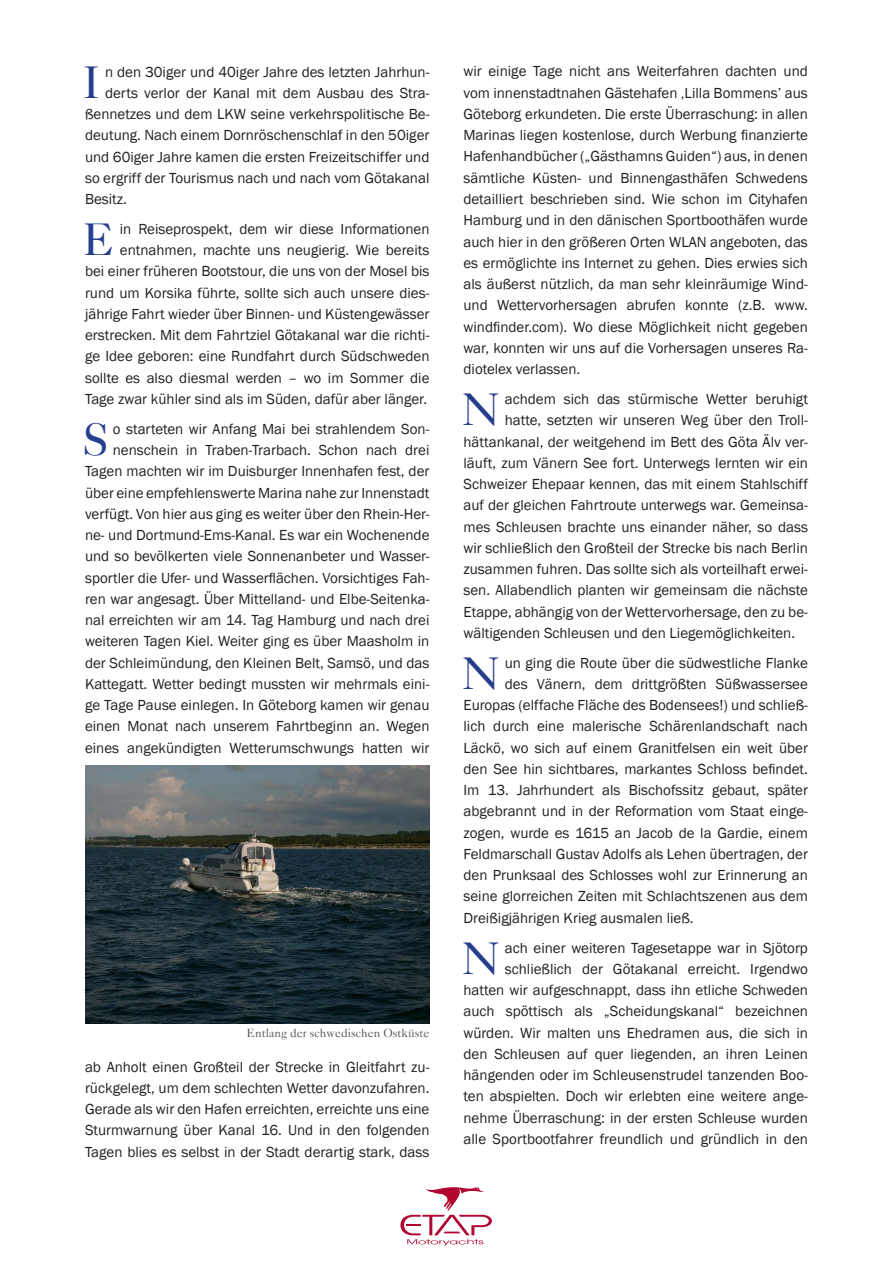
<style>
.page{position:relative;width:893px;height:1263px;background:#fff}
.page>*{position:absolute;margin:0;border:0;box-sizing:border-box;transform-origin:0 0}
.t1{font:45.75px "Caslon 540 LT Std";color:#253f8e}
.t2{font:15px/21.3px "Franklin Gothic";color:#231f20;text-align:right}
.t3{font:12px "Caslon 540 LT Std";color:#57585a}
</style>
<div class="page">
<svg style="left:400px;top:1187px;width:92px;height:58px"></svg>
<img style="left:85px;top:765px;width:344px;height:259px">
<h1 class="t1" style="left:83px;top:54px;width:19px">I</h1>
<p class="t2" style="left:105px;top:61px;width:326px">n den 30iger und 40iger Jahre des letzten Jahrhun-</p>
<p class="t2" style="left:105px;top:82px;width:326px">derts verlor der Kanal mit dem Ausbau des Stra-</p>
<p class="t2" style="left:85px;top:104px;width:346px">ßennetzes und dem LKW seine verkehrspolitische Be-</p>
<p class="t2" style="left:85px;top:125px;width:346px">deutung. Nach einem Dornröschenschlaf in den 50iger</p>
<p class="t2" style="left:85px;top:146px;width:346px">und 60iger Jahre kamen die ersten Freizeitschiffer und</p>
<p class="t2" style="left:85px;top:167px;width:346px">so ergriff der Tourismus nach und nach vom Götakanal</p>
<p class="t2" style="left:85px;top:189px;width:43px">Besitz.</p>
<h1 class="t1" style="left:82px;top:212px;width:35px">E</h1>
<p class="t2" style="left:85px;top:219px;width:346px">in Reiseprospekt, dem wir diese Informationen entnahmen, machte uns neugierig. Wie bereits<br>bei einer früheren Bootstour, die uns von der Mosel bis rund um Korsika führte, sollte sich auch unsere dies&shy;jährige Fahrt wieder über Binnen- und Küstengewässer erstrecken. Mit dem Fahrtziel Götakanal war die richti&shy;ge Idee geboren: eine Rundfahrt durch Südschweden sollte es also diesmal werden – wo im Sommer die Tage zwar kühler sind als im Süden, dafür aber länger.</p>
<h1 class="t1" style="left:83px;top:412px;width:27px">S</h1>
<p class="t2" style="left:85px;top:418px;width:346px">o starteten wir Anfang Mai bei strahlendem Son&shy;nenschein in Traben-Trarbach. Schon nach drei Tagen machten wir im Duisburger Innenhafen fest, der über eine empfehlenswerte Marina nahe zur Innenstadt verfügt. Von hier aus ging es weiter über den Rhein-Her&shy;ne- und Dortmund-Ems-Kanal. Es war ein Wochenende und so bevölkerten viele Sonnenanbeter und Wasser&shy;sportler die Ufer- und Wasserflächen. Vorsichtiges Fah&shy;ren war angesagt. Über Mittelland- und Elbe-Seitenka&shy;nal erreichten wir am 14. Tag Hamburg und nach drei weiteren Tagen Kiel. Weiter ging es über Maasholm in der Schleimündung, den Kleinen Belt, Samsö, und das Kattegatt. Wetter bedingt mussten wir mehrmals eini&shy;ge Tage Pause einlegen. In Göteborg kamen wir genau einen Monat nach unserem Fahrtbeginn an. Wegen eines angekündigten Wetterumschwungs hatten wir</p>
<p class="t3" style="left:246px;top:1025px;width:185px">Entlang der schwedischen Ostküste</p>
<p class="t2" style="left:85px;top:1056px;width:346px;text-align:justify">ab Anholt einen Großteil der Strecke in Gleitfahrt zu&shy;rückgelegt, um dem schlechten Wetter davonzufahren.<br>Gerade als wir den Hafen erreichten, erreichte uns eine Sturmwarnung über Kanal 16. Und in den folgenden Tagen blies es selbst in der Stadt derartig stark, dass</p>
<p class="t2" style="left:463px;top:61px;width:346px;text-align:justify">wir einige Tage nicht ans Weiterfahren dachten und vom innenstadtnahen Gästehafen ‚Lilla Bommens’ aus Göteborg erkundeten. Die erste Überraschung: in allen Marinas liegen kostenlose, durch Werbung finanzierte Hafenhandbücher („Gästhamns Guiden“) aus, in denen sämtliche Küsten- und Binnengasthäfen Schwedens detailliert beschrieben sind. Wie schon im Cityhafen Hamburg und in den dänischen Sportboothäfen wurde auch hier in den größeren Orten WLAN angeboten, das es ermöglichte ins Internet zu gehen. Dies erwies sich als äußerst nützlich, da man sehr kleinräumige Wind&shy;und Wettervorhersagen abrufen konnte (z.B. www. windfinder.com). Wo diese Möglichkeit nicht gegeben war, konnten wir uns auf die Vorhersagen unseres Ra&shy;diotelex verlassen.</p>
<h1 class="t1" style="left:462px;top:382px;width:40px">N</h1>
<p class="t2" style="left:505px;top:389px;width:305px">achdem sich das stürmische Wetter beruhigt</p>
<p class="t2" style="left:505px;top:410px;width:305px">hatte, setzten wir unseren Weg über den Troll-</p>
<p class="t2" style="left:463px;top:431px;width:346px">hättankanal, der weitgehend im Bett des Göta Älv ver-</p>
<p class="t2" style="left:463px;top:452px;width:346px">läuft, zum Vänern See fort. Unterwegs lernten wir ein</p>
<p class="t2" style="left:463px;top:474px;width:346px">Schweizer Ehepaar kennen, das mit einem Stahlschiff</p>
<p class="t2" style="left:463px;top:495px;width:346px">auf der gleichen Fahrtroute unterwegs war. Gemeinsa-</p>
<p class="t2" style="left:463px;top:516px;width:346px">mes Schleusen brachte uns einander näher, so dass</p>
<p class="t2" style="left:463px;top:537px;width:346px">wir schließlich den Großteil der Strecke bis nach Berlin</p>
<p class="t2" style="left:463px;top:559px;width:346px">zusammen fuhren. Das sollte sich als vorteilhaft erwei-</p>
<p class="t2" style="left:463px;top:580px;width:346px">sen. Allabendlich planten wir gemeinsam die nächste</p>
<p class="t2" style="left:463px;top:601px;width:346px">Etappe, abhängig von der Wettervorhersage, den zu be-</p>
<p class="t2" style="left:463px;top:622px;width:333px">wältigenden Schleusen und den Liegemöglichkeiten.</p>
<h1 class="t1" style="left:462px;top:645px;width:40px">N</h1>
<p class="t2" style="left:505px;top:652px;width:305px">un ging die Route über die südwestliche Flanke</p>
<p class="t2" style="left:505px;top:673px;width:305px">des Vänern, dem drittgrößten Süßwassersee</p>
<p class="t2" style="left:463px;top:695px;width:346px">Europas (elffache Fläche des Bodensees!) und schließ-</p>
<p class="t2" style="left:463px;top:716px;width:346px">lich durch eine malerische Schärenlandschaft nach</p>
<p class="t2" style="left:463px;top:737px;width:346px">Läckö, wo sich auf einem Granitfelsen ein weit über</p>
<p class="t2" style="left:463px;top:759px;width:346px">den See hin sichtbares, markantes Schloss befindet.</p>
<p class="t2" style="left:463px;top:780px;width:346px">Im 13. Jahrhundert als Bischofssitz gebaut, später</p>
<p class="t2" style="left:463px;top:801px;width:346px">abgebrannt und in der Reformation vom Staat einge-</p>
<p class="t2" style="left:463px;top:822px;width:346px">zogen, wurde es 1615 an Jacob de la Gardie, einem</p>
<p class="t2" style="left:463px;top:844px;width:346px">Feldmarschall Gustav Adolfs als Lehen übertragen, der</p>
<p class="t2" style="left:463px;top:865px;width:346px">den Prunksaal des Schlosses wohl zur Erinnerung an</p>
<p class="t2" style="left:463px;top:886px;width:346px">seine glorreichen Zeiten mit Schlachtszenen aus dem</p>
<p class="t2" style="left:463px;top:907px;width:232px">Dreißigjährigen Krieg ausmalen ließ.</p>
<h1 class="t1" style="left:462px;top:930px;width:40px">N</h1>
<p class="t2" style="left:463px;top:937px;width:346px">ach einer weiteren Tagesetappe war in Sjötorp schließlich der Götakanal erreicht. Irgendwo hatten wir aufgeschnappt, dass ihn etliche Schweden auch spöttisch als „Scheidungskanal“ bezeichnen würden. Wir malten uns Ehedramen aus, die sich in den Schleusen auf quer liegenden, an ihren Leinen hängenden oder im Schleusenstrudel tanzenden Boo&shy;ten abspielten. Doch wir erlebten eine weitere ange&shy;nehme Überraschung: in der ersten Schleuse wurden alle Sportbootfahrer freundlich und gründlich in den</p>
</div>
